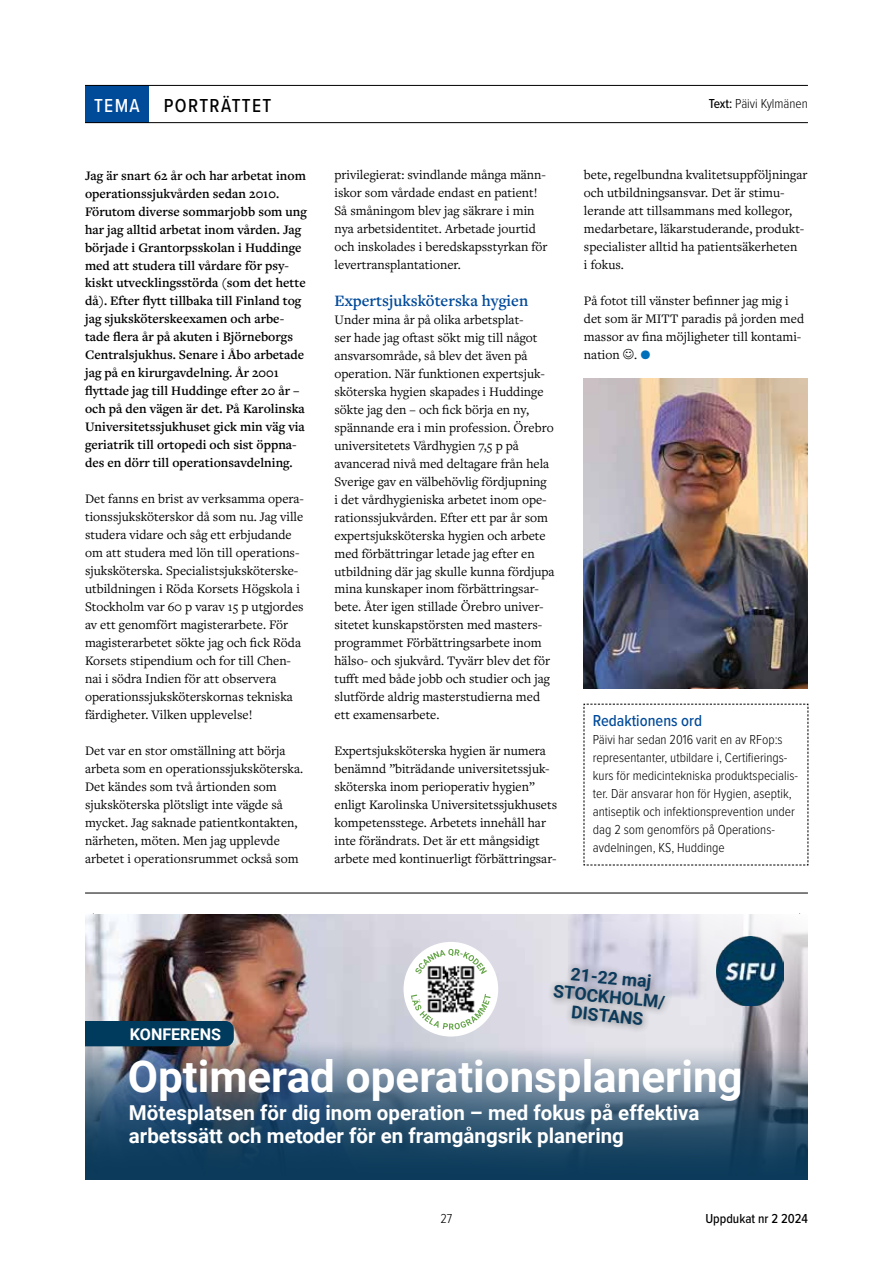
<style>
.page{position:relative;width:893px;height:1263px;background:#fff}
.page>*{position:absolute;margin:0;border:0;box-sizing:border-box;transform-origin:0 0}
.t1{font:700 43.95px "Roboto";color:#fff}
.t2{font:700 20.55px/23.4px "Roboto";color:#fff}
.t3{font:500 19.5px "Proxima Nova Cond";letter-spacing:.07em;color:#000}
.t4{font:700 17.55px/19px "Roboto";color:#0b3a5b;text-align:center}
.t5{font:600 16.5px "Freight Text Pro";color:#004a9a}
.t6{font:500 16.5px "Proxima Nova Cond";color:#004a9a}
.t7{font:700 16.05px "Roboto";color:#fff}
.t8{font:13.5px/18px "Freight Text Pro";color:#000}
.t9{font:600 13.5px/18px "Freight Text Pro";color:#000}
.t10{font:300 13.5px/18px "Proxima Nova Cond";color:#000}
.t11{font:500 13.5px "Proxima Nova Cond";color:#000}
.s1{color:#fff}
.s2{font-weight:500}
.s3{color:#0070ba}
</style>
<div class="page">
<div style="left:85px;top:85px;width:64px;height:38px;background:#004a9a"></div>
<hr style="left:85px;top:122px;width:723px;height:1px;background:#000">
<hr style="left:85px;top:85px;width:723px;height:1px;background:#000">
<img style="left:584px;top:378px;width:224px;height:311px">
<svg style="left:583px;top:703px;width:226px;height:163px"></svg>
<img style="left:85px;top:915px;width:443px;height:116px">
<svg style="left:234px;top:1031px;width:294px;height:14px;background:#c5bbc1"></svg>
<svg style="left:85px;top:1045px;width:723px;height:135px;background:#415f79"></svg>
<div style="left:85px;top:1021px;width:149px;height:25px;background:#003a5c"></div>
<div style="left:404px;top:942px;width:94px;height:94px;background:#fff;border-radius:50%"></div>
<svg style="left:411px;top:949px;width:80px;height:81px"></svg>
<img style="left:427px;top:965px;width:48px;height:47px">
<svg style="left:528px;top:914px;width:280px;height:149px;background:#c2c5d0"></svg>
<hr style="left:85px;top:893px;width:723px;height:1px;background:#000">
<h3 class="t3" style="left:94px;top:91px;width:179px"><span class="s1">TEMA</span> PORTRÄTTET</h3>
<p class="t10" style="left:709px;top:94px;width:101px"><span class="s2">Text:</span> Päivi Kylmänen</p>
<p class="t9" style="left:85px;top:166px;width:223px">Jag är snart 62 år och har arbetat inom operationssjukvården sedan 2010.<br>Förutom diverse sommarjobb som ung har jag alltid arbetat inom vården. Jag började i Grantorpsskolan i Huddinge med att studera till vårdare för psy&shy;kiskt utvecklingsstörda (som det hette då). Efter flytt tillbaka till Finland tog jag sjuksköterskeexamen och arbe&shy;tade flera år på akuten i Björneborgs Centralsjukhus. Senare i Åbo arbetade jag på en kirurgavdelning. År 2001 flyttade jag till Huddinge efter 20 år – och på den vägen är det. På Karolinska Universitetssjukhuset gick min väg via geriatrik till ortopedi och sist öppna&shy;des en dörr till operationsavdelning.</p>
<p class="t8" style="left:85px;top:490px;width:220px">Det fanns en brist av verksamma opera&shy;tionssjuksköterskor då som nu. Jag ville studera vidare och såg ett erbjudande om att studera med lön till operations&shy;sjuksköterska. Specialistsjuksköterske&shy;utbildningen i Röda Korsets Högskola i Stockholm var 60 p varav 15 p utgjordes av ett genomfört magisterarbete. För magisterarbetet sökte jag och fick Röda Korsets stipendium och for till Chen&shy;nai i södra Indien för att observera operationssjuksköterskornas tekniska färdigheter. Vilken upplevelse!</p>
<p class="t8" style="left:85px;top:742px;width:220px">Det var en stor omställning att börja arbeta som en operationssjuksköterska.<br>Det kändes som två årtionden som sjuksköterska plötsligt inte vägde så mycket. Jag saknade patientkontakten, närheten, möten. Men jag upplevde arbetet i operationsrummet också som</p>
<p class="t8" style="left:334px;top:166px;width:215px">privilegierat: svindlande många männ&shy;iskor som vårdade endast en patient!<br>Så småningom blev jag säkrare i min nya arbetsidentitet. Arbetade jourtid och inskolades i beredskapsstyrkan för levertransplantationer.</p>
<p class="t5" style="left:334px;top:289px;width:195px">Expertsjuksköterska hygien</p>
<p class="t8" style="left:334px;top:310px;width:222px">Under mina år på olika arbetsplat-<br>ser hade jag oftast sökt mig till något ansvarsområde, så blev det även på operation. När funktionen expertsjuk&shy;sköterska hygien skapades i Huddinge sökte jag den – och fick börja en ny, spännande era i min profession. Örebro universitetets Vårdhygien 7,5 p på avancerad nivå med deltagare från hela Sverige gav en välbehövlig fördjupning<br>i det vårdhygieniska arbetet inom ope&shy;rationssjukvården. Efter ett par år som expertsjuksköterska hygien och arbete med förbättringar letade jag efter en utbildning där jag skulle kunna fördjupa mina kunskaper inom förbättringsar&shy;bete. Åter igen stillade Örebro univer&shy;sitetet kunskapstörsten med masters&shy;programmet Förbättringsarbete inom hälso- och sjukvård. Tyvärr blev det för tufft med både jobb och studier och jag slutförde aldrig masterstudierna med ett examensarbete.</p>
<p class="t8" style="left:334px;top:742px;width:224px">Expertsjuksköterska hygien är numera benämnd ”biträdande universitetssjuk&shy;sköterska inom perioperativ hygien” enligt Karolinska Universitetssjukhusets kompetensstege. Arbetets innehåll har inte förändrats. Det är ett mångsidigt arbete med kontinuerligt förbättringsar-</p>
<p class="t8" style="left:584px;top:166px;width:225px">bete, regelbundna kvalitetsuppföljningar och utbildningsansvar. Det är stimu&shy;lerande att tillsammans med kollegor, medarbetare, läkarstuderande, produkt&shy;specialister alltid ha patientsäkerheten<br>i fokus.</p>
<p class="t8" style="left:584px;top:292px;width:222px">På fotot till vänster befinner jag mig i det som är MITT paradis på jorden med massor av fina möjligheter till kontami&shy;nation . <span class="s3">b</span></p>
<p class="t6" style="left:593px;top:708px;width:111px">Redaktionens ord</p>
<p class="t10" style="left:593px;top:730px;width:207px">Päivi har sedan 2016 varit en av RFop:s representanter, utbildare i, Certifierings&shy;kurs för medicintekniska produktspecialis&shy;ter. Där ansvarar hon för Hygien, aseptik, antiseptik och infektionsprevention under dag 2 som genomförs på Operations&shy;avdelningen, KS, Huddinge</p>
<p class="t4" style="left:556px;top:962px;width:114px;rotate:6deg">21-22 maj<br>STOCKHOLM/<br>DISTANS</p>
<p class="t7" style="left:130px;top:1023px;width:93px">KONFERENS</p>
<h1 class="t1" style="left:128px;top:1045px;width:616px">Optimerad operationsplanering</h1>
<h2 class="t2" style="left:129px;top:1100px;width:572px">Mötesplatsen för dig inom operation – med fokus på effektiva arbetssätt och metoder för en framgångsrik planering</h2>
<p class="t10" style="left:441px;top:1208px;width:13px">27</p>
<p class="t11" style="left:705px;top:1208px;width:104px">Uppdukat nr 2 2024</p>
</div>
